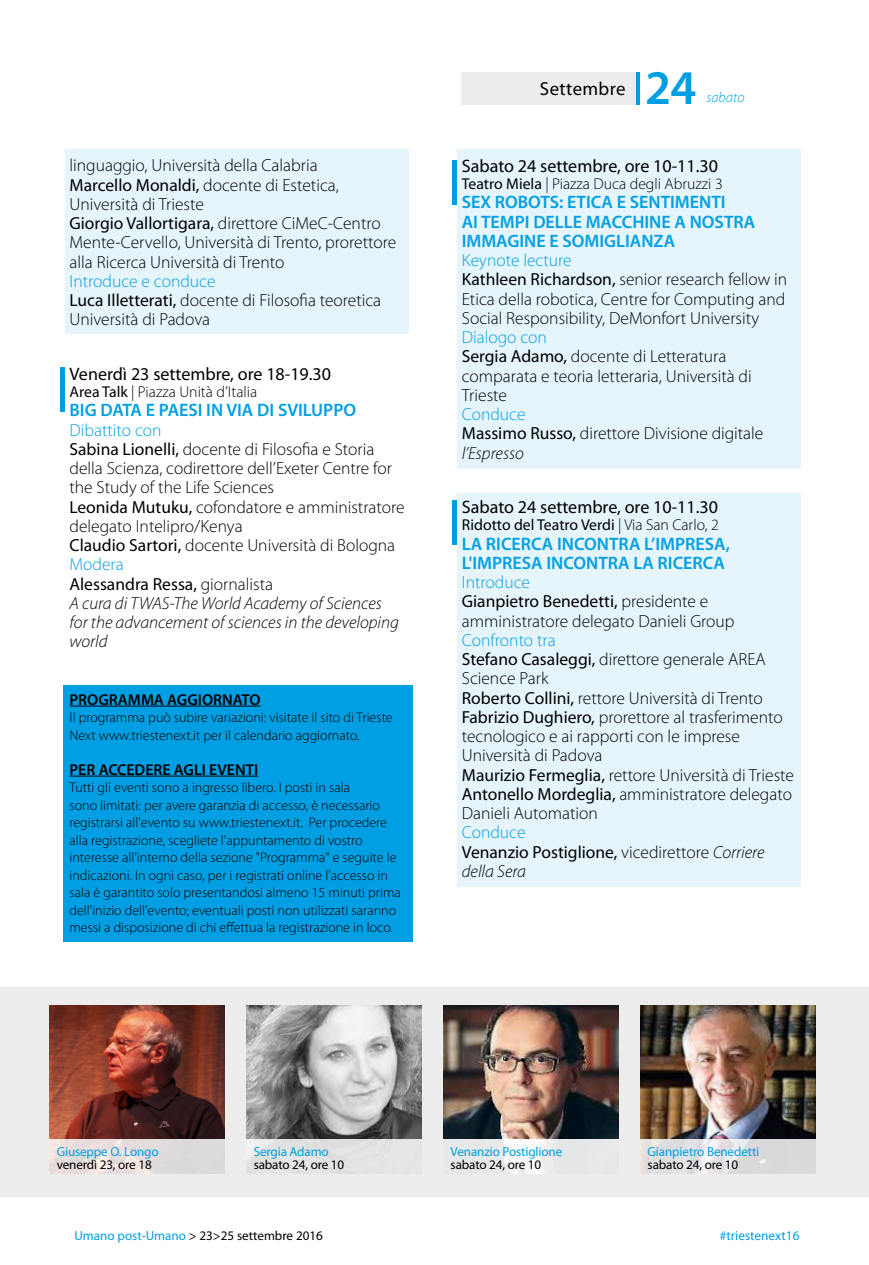
<style>
.page{position:relative;width:869px;height:1265px;background:#fff}
.page>*{position:absolute;margin:0;border:0;box-sizing:border-box;transform-origin:0 0}
.t1{font:600 48.65px "Myriad Pro";color:#009fe3}
.t2{font:18.9px "Myriad Pro";letter-spacing:.02em;color:#000}
.t3{font:600 18.03px/19.2px "Myriad Pro";color:#009fe3}
.t4{font:18.03px "Myriad Pro";color:#000}
.t5{font:300 17.5px/19.2px "Myriad Pro";color:#000}
.t6{font:17.5px/19.2px "Myriad Pro";color:#000}
.t7{font:300 15.75px "Myriad Pro";color:#000}
.t8{font:600 15.75px "Myriad Pro";color:#000}
.t9{font:15.75px "Myriad Pro";color:#000}
.t10{font:italic 300 14.53px "Myriad Pro";color:#009fe3}
.t11{font:300 14px/17.5px "Myriad Pro";color:#000}
.t12{font:13.3px "Myriad Pro";color:#009fe3}
.t13{font:13.12px "Myriad Pro";letter-spacing:-.01em;color:#000}
.t14{font:13.12px "Myriad Pro";letter-spacing:-.01em;color:#009fe3}
.s1{font-weight:400}
.s2{color:#009fe3}
.s3{font-style:italic}
.s4{font-weight:300}
.s5{font-weight:300;color:#009fe3}
.s6{font-weight:300;font-style:italic}
</style>
<div class="page">
<div style="left:457px;top:149px;width:343px;height:320px;background:#e6f5fc"></div>
<div style="left:457px;top:494px;width:343px;height:393px;background:#e6f5fc"></div>
<div style="left:0;top:987px;width:868px;height:209px;background:#ededed"></div>
<img style="left:49px;top:1005px;width:175px;height:134px">
<img style="left:246px;top:1005px;width:175px;height:134px">
<img style="left:443px;top:1005px;width:175px;height:134px">
<img style="left:640px;top:1005px;width:174px;height:134px">
<svg style="left:49px;top:1139px;width:175px;height:35px;fill:#e2dcdc"></svg>
<div style="left:246px;top:1139px;width:175px;height:35px;background:#e4e4e4"></div>
<svg style="left:503px;top:1139px;width:44px;height:35px;fill:#fcf9f7"></svg>
<svg style="left:640px;top:1139px;width:174px;height:35px;fill:#dcdcde"></svg>
<hr style="left:868px;top:987px;width:1px;height:209px;background:#ededed">
<svg style="left:635px;top:73px;width:4px;height:32px"></svg>
<div style="left:461px;top:73px;width:174px;height:32px;background:#ededed"></div>
<div style="left:60px;top:368px;width:5px;height:44px;background:#009fe3"></div>
<div style="left:452px;top:160px;width:5px;height:45px;background:#009fe3"></div>
<div style="left:452px;top:500px;width:5px;height:45px;background:#009fe3"></div>
<div style="left:64px;top:685px;width:349px;height:257px;background:#009fe3"></div>
<hr style="left:69px;top:706px;width:191px;height:1px;background:#000">
<hr style="left:69px;top:776px;width:189px;height:1px;background:#000">
<div style="left:65px;top:149px;width:343px;height:185px;background:#e6f5fc"></div>
<p class="t5" style="left:69px;top:156px;width:328px">linguaggio, Università della Calabria<br><span class="s1">Marcello Monaldi,</span> docente di Estetica, Università di Trieste<br><span class="s1">Giorgio Vallortigara,</span> direttore CiMeC-Centro Mente-Cervello, Università di Trento, prorettore alla Ricerca Università di Trento</p>
<p class="t5" style="left:69px;top:271px;width:313px"><span class="s2">Introduce e conduce<br></span><span class="s1">Luca Illetterati,</span> docente di Filosofia teoretica<br>Università di Padova</p>
<p class="t4" style="left:69px;top:362px;width:263px">Venerdì 23 settembre, ore 18-19.30</p>
<p class="t7" style="left:69px;top:382px;width:189px"><span class="s1">Area Talk</span> | Piazza Unità d’Italia</p>
<p class="t3" style="left:69px;top:400px;width:288px">BIG DATA E PAESI IN VIA DI SVILUPPO</p>
<p class="t5" style="left:69px;top:420px;width:336px"><span class="s2">Dibattito con<br></span><span class="s1">Sabina Lionelli,</span> docente di Filosofia e Storia della Scienza, codirettore dell’Exeter Centre for the Study of the Life Sciences<br><span class="s1">Leonida Mutuku,</span> cofondatore e amministratore delegato Intelipro/Kenya<br><span class="s1">Claudio Sartori,</span> docente Università di Bologna <span class="s2">Modera<br></span><span class="s1">Alessandra Ressa,</span> giornalista<br><span class="s3">A cura di TWAS-The World Academy of Sciences<br>for the advancement of sciences in the developing world</span></p>
<p class="t8" style="left:69px;top:689px;width:192px">PROGRAMMA AGGIORNATO</p>
<p class="t11" style="left:69px;top:708px;width:324px">Il programma può subire variazioni: visitate il sito di Trieste<br>Next www.triestenext.it per il calendario aggiornato.</p>
<p class="t8" style="left:69px;top:759px;width:190px">PER ACCEDERE AGLI EVENTI</p>
<p class="t11" style="left:69px;top:778px;width:333px">Tutti gli eventi sono a ingresso libero. I posti in sala<br>sono limitati: per avere garanzia di accesso, è necessario registrarsi all'evento su www.triestenext.it. Per procedere alla registrazione, scegliete l'appuntamento di vostro interesse all'interno della sezione "Programma" e seguite le indicazioni. In ogni caso, per i registrati online l'accesso in sala è garantito solo presentandosi almeno 15 minuti prima dell'inizio dell'evento; eventuali posti non utilizzati saranno messi a disposizione di chi effettua la registrazione in loco.</p>
<p class="t2" style="left:539px;top:77px;width:87px">Settembre</p>
<h1 class="t1" style="left:645px;top:57px;width:53px">24</h1>
<p class="t10" style="left:706px;top:88px;width:40px">sabato</p>
<p class="t4" style="left:461px;top:154px;width:257px">Sabato 24 settembre, ore 10-11.30</p>
<p class="t7" style="left:461px;top:174px;width:262px"><span class="s1">Teatro Miela</span> | Piazza Duca degli Abruzzi 3</p>
<p class="t3" style="left:461px;top:192px;width:295px">SEX ROBOTS: ETICA E SENTIMENTI<br>AI TEMPI DELLE MACCHINE A NOSTRA<br>IMMAGINE E SOMIGLIANZA</p>
<p class="t5" style="left:461px;top:251px;width:327px"><span class="s2">Keynote lecture<br></span><span class="s1">Kathleen Richardson,</span> senior research fellow in Etica della robotica, Centre for Computing and Social Responsibility, DeMonfort University</p>
<p class="t5" style="left:461px;top:328px;width:291px"><span class="s2">Dialogo con<br></span><span class="s1">Sergia Adamo,</span> docente di Letteratura comparata e teoria letteraria, Università di<br>Trieste</p>
<p class="t5" style="left:461px;top:405px;width:303px"><span class="s2">Conduce<br></span><span class="s1">Massimo Russo,</span> direttore Divisione digitale <span class="s3">l’Espresso</span></p>
<p class="t4" style="left:461px;top:496px;width:257px">Sabato 24 settembre, ore 10-11.30</p>
<p class="t9" style="left:461px;top:515px;width:258px">Ridotto del Teatro Verdi <span class="s4">| Via San Carlo, 2</span></p>
<p class="t3" style="left:461px;top:534px;width:269px">LA RICERCA INCONTRA L’IMPRESA,<br>L'IMPRESA INCONTRA LA RICERCA</p>
<p class="t5" style="left:461px;top:573px;width:274px"><span class="s2">Introduce<br></span><span class="s1">Gianpietro Benedetti,</span> presidente e amministratore delegato Danieli Group</p>
<p class="t5" style="left:461px;top:630px;width:333px"><span class="s2">Confronto tra<br></span><span class="s1">Stefano Casaleggi,</span> direttore generale AREA Science Park<br><span class="s1">Roberto Collini,</span> rettore Università di Trento <span class="s1">Fabrizio Dughiero,</span> prorettore al trasferimento tecnologico e ai rapporti con le imprese Università di Padova<br><span class="s1">Maurizio Fermeglia,</span> rettore Università di Trieste <span class="s1">Antonello Mordeglia,</span> amministratore delegato Danieli Automation</p>
<p class="t6" style="left:461px;top:823px;width:304px"><span class="s5">Conduce<br></span>Venanzio Postiglione, <span class="s4">vicedirettore</span> <span class="s6">Corriere della Sera</span></p>
<p class="t14" style="left:57px;top:1143px;width:103px">Giuseppe O. Longo</p>
<p class="t13" style="left:57px;top:1156px;width:96px">venerdì 23, ore 18</p>
<p class="t14" style="left:253px;top:1143px;width:77px">Sergia Adamo</p>
<p class="t13" style="left:253px;top:1156px;width:92px">sabato 24, ore 10</p>
<p class="t14" style="left:450px;top:1143px;width:113px">Venanzio Postiglione</p>
<p class="t13" style="left:450px;top:1156px;width:92px">sabato 24, ore 10</p>
<p class="t14" style="left:647px;top:1143px;width:113px">Gianpietro Benedetti</p>
<p class="t13" style="left:647px;top:1156px;width:92px">sabato 24, ore 10</p>
<p class="t13" style="left:74px;top:1228px;width:250px"><span class="s2">Umano post-Umano</span> &gt; 23&gt;25 settembre 2016</p>
<p class="t12" style="left:719px;top:1227px;width:81px">#triestenext16</p>
</div>
